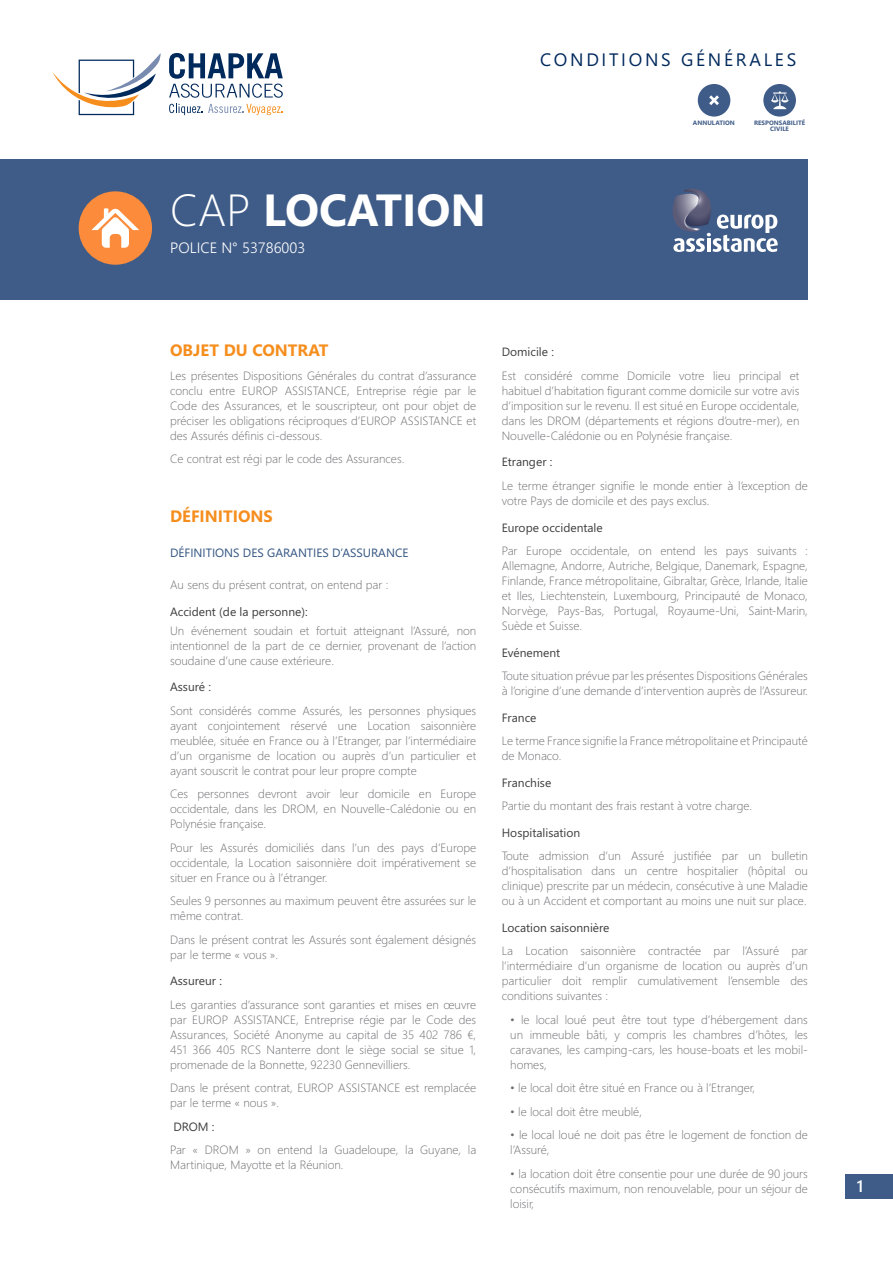
<style>
.page{position:relative;width:893px;height:1263px;background:#fff}
.page>*{position:absolute;margin:0;border:0;box-sizing:border-box;transform-origin:0 0}
.t1{font:700 45px "Segoe WP";color:#fff}
.t2{font:18px "Segoe WP";letter-spacing:.15em;color:#00295c}
.TITRE_RUBRIQUE{font:700 16.5px "Segoe WP";color:#f68e1e}
.Titre_Paragraphe{font:600 16.5px "Segoe WP";color:#fff}
.t3{font:300 15px "Segoe WP";color:#fff}
.Liste_Standard{font:300 12px/15px "Segoe WP";color:#6c6d70;text-align:justify}
.Titre_Paragraphe-2{font:12px "Segoe WP";color:#3e3e3f}
.TITRE_RUBRIQUE-2{font:300 12px "Segoe WP";color:#6c6d70}
.TITRE_RUBRIQUE-3{font:12px "Segoe WP";color:#325481}
.Titre_Paragraphe-3{font:700 6.3px/6.9px "Segoe WP";color:#3f5c88;text-align:center}
.s1{font-weight:300}
</style>
<div class="page">
<div style="left:0;top:160px;width:808px;height:140px;background:#3f5c88"></div>
<svg style="left:52px;top:53px;width:109px;height:63px"></svg>
<svg style="left:169px;top:104px;width:114px;height:11px"></svg>
<svg style="left:169px;top:53px;width:114px;height:45px"></svg>
<div style="left:845px;top:1174px;width:48px;height:25px;background:#3f5c88"></div>
<div style="left:763px;top:84px;width:33px;height:33px;background:#3f5c88;border-radius:50%"></div>
<svg style="left:771px;top:91px;width:18px;height:18px"></svg>
<div style="left:698px;top:84px;width:32px;height:33px;background:#3f5c88;border-radius:50%"></div>
<svg style="left:709px;top:95px;width:10px;height:10px"></svg>
<div style="left:79px;top:191px;width:73px;height:74px;background:#fc8c3b;border-radius:50%"></div>
<svg style="left:91px;top:208px;width:48px;height:40px"></svg>
<svg style="left:673px;top:189px;width:105px;height:63px"></svg>
<p class="t1" style="left:170px;top:178px;width:318px"><span class="s1">CAP</span> LOCATION</p>
<p class="t3" style="left:170px;top:237px;width:137px">POLICE N° 53786003</p>
<p class="t2" style="left:540px;top:48px;width:257px">CONDITIONS GÉNÉRALES</p>
<p class="Titre_Paragraphe-3" style="left:693px;top:119px;width:43px">ANNULATION</p>
<p class="Titre_Paragraphe-3" style="left:754px;top:119px;width:53px">RESPONSABILITÉ<br>CIVILE</p>
<p class="TITRE_RUBRIQUE" style="left:170px;top:339px;width:160px">OBJET DU CONTRAT</p>
<p class="Liste_Standard" style="left:170px;top:368px;width:308px">Les présentes Dispositions Générales du contrat d’assurance conclu entre EUROP ASSISTANCE, Entreprise régie par le Code des Assurances, et le souscripteur, ont pour objet de préciser les obligations réciproques d’EUROP ASSISTANCE et des Assurés définis ci-dessous.</p>
<p class="Liste_Standard" style="left:170px;top:451px;width:236px">Ce contrat est régi par le code des Assurances.</p>
<p class="TITRE_RUBRIQUE" style="left:170px;top:504px;width:104px">DÉFINITIONS</p>
<p class="TITRE_RUBRIQUE-3" style="left:170px;top:544px;width:240px">DÉFINITIONS DES GARANTIES D’ASSURANCE</p>
<p class="TITRE_RUBRIQUE-2" style="left:170px;top:576px;width:220px">Au sens du présent contrat, on entend par :</p>
<p class="Titre_Paragraphe-2" style="left:170px;top:603px;width:139px">Accident (de la personne):</p>
<p class="Liste_Standard" style="left:170px;top:622px;width:308px">Un événement soudain et fortuit atteignant l’Assuré, non intentionnel de la part de ce dernier, provenant de l’action soudaine d’une cause extérieure.</p>
<p class="Titre_Paragraphe-2" style="left:170px;top:679px;width:42px">Assuré :</p>
<p class="Liste_Standard" style="left:170px;top:702px;width:308px">Sont considérés comme Assurés, les personnes physiques ayant conjointement réservé une Location saisonnière meublée, située en France ou à l’Etranger, par l’intermédiaire d’un organisme de location ou auprès d’un particulier et ayant souscrit le contrat pour leur propre compte</p>
<p class="Liste_Standard" style="left:170px;top:786px;width:308px">Ces personnes devront avoir leur domicile en Europe occidentale, dans les DROM, en Nouvelle-Calédonie ou en Polynésie française.</p>
<p class="Liste_Standard" style="left:170px;top:839px;width:308px">Pour les Assurés domiciliés dans l’un des pays d’Europe occidentale, la Location saisonnière doit impérativement se situer en France ou à l’étranger.</p>
<p class="Liste_Standard" style="left:170px;top:893px;width:308px">Seules 9 personnes au maximum peuvent être assurées sur le même contrat.</p>
<p class="Liste_Standard" style="left:170px;top:931px;width:308px">Dans le présent contrat les Assurés sont également désignés par le terme « vous ».</p>
<p class="Titre_Paragraphe-2" style="left:170px;top:973px;width:53px">Assureur :</p>
<p class="Liste_Standard" style="left:170px;top:996px;width:308px">Les garanties d’assurance sont garanties et mises en œuvre par EUROP ASSISTANCE, Entreprise régie par le Code des Assurances, Société Anonyme au capital de 35 402 786 €, 451 366 405 RCS Nanterre dont le siège social se situe 1, promenade de la Bonnette, 92230 Gennevilliers.</p>
<p class="Liste_Standard" style="left:170px;top:1080px;width:308px">Dans le présent contrat, EUROP ASSISTANCE est remplacée par le terme « nous ».</p>
<p class="Titre_Paragraphe-2" style="left:173px;top:1118px;width:43px">DROM :</p>
<p class="Liste_Standard" style="left:170px;top:1142px;width:308px">Par « DROM » on entend la Guadeloupe, la Guyane, la<br>Martinique, Mayotte et la Réunion.</p>
<p class="Titre_Paragraphe-2" style="left:502px;top:344px;width:54px">Domicile :</p>
<p class="Liste_Standard" style="left:502px;top:368px;width:299px">Est considéré comme Domicile votre lieu principal et habituel d’habitation figurant comme domicile sur votre avis d’imposition sur le revenu. Il est situé en Europe occidentale, dans les DROM (départements et régions d’outre-mer), en Nouvelle-Calédonie ou en Polynésie française.</p>
<p class="Titre_Paragraphe-2" style="left:502px;top:454px;width:52px">Etranger :</p>
<p class="Liste_Standard" style="left:502px;top:478px;width:308px">Le terme étranger signifie le monde entier à l’exception de votre Pays de domicile et des pays exclus.</p>
<p class="Titre_Paragraphe-2" style="left:502px;top:519px;width:103px">Europe occidentale</p>
<p class="Liste_Standard" style="left:502px;top:543px;width:308px">Par Europe occidentale, on entend les pays suivants :<br>Allemagne, Andorre, Autriche, Belgique, Danemark, Espagne, Finlande, France métropolitaine, Gibraltar, Grèce, Irlande, Italie et Iles, Liechtenstein, Luxembourg, Principauté de Monaco, Norvège, Pays-Bas, Portugal, Royaume-Uni, Saint-Marin, Suède et Suisse.</p>
<p class="Titre_Paragraphe-2" style="left:502px;top:644px;width:60px">Evénement</p>
<p class="Liste_Standard" style="left:502px;top:668px;width:308px">Toute situation prévue par les présentes Dispositions Générales à l’origine d’une demande d’intervention auprès de l’Assureur.</p>
<p class="Titre_Paragraphe-2" style="left:502px;top:709px;width:36px">France</p>
<p class="Liste_Standard" style="left:502px;top:733px;width:308px">Le terme France signifie la France métropolitaine et Principauté de Monaco.</p>
<p class="Titre_Paragraphe-2" style="left:502px;top:774px;width:51px">Franchise</p>
<p class="Liste_Standard" style="left:502px;top:798px;width:252px">Partie du montant des frais restant à votre charge.</p>
<p class="Titre_Paragraphe-2" style="left:502px;top:824px;width:80px">Hospitalisation</p>
<p class="Liste_Standard" style="left:502px;top:848px;width:308px">Toute admission d’un Assuré justifiée par un bulletin d’hospitalisation dans un centre hospitalier (hôpital ou clinique) prescrite par un médecin, consécutive à une Maladie ou à un Accident et comportant au moins une nuit sur place.</p>
<p class="Titre_Paragraphe-2" style="left:502px;top:919px;width:109px">Location saisonnière</p>
<p class="Liste_Standard" style="left:502px;top:943px;width:308px">La Location saisonnière contractée par l’Assuré par l’intermédiaire d’un organisme de location ou auprès d’un particulier doit remplir cumulativement l’ensemble des conditions suivantes :</p>
<p class="Liste_Standard" style="left:510px;top:1011px;width:299px">• le local loué peut être tout type d’hébergement dans un immeuble bâti, y compris les chambres d’hôtes, les caravanes, les camping-cars, les house-boats et les mobil&shy;homes,</p>
<p class="Liste_Standard" style="left:510px;top:1080px;width:246px">• le local doit être situé en France ou à l’Etranger,</p>
<p class="Liste_Standard" style="left:510px;top:1103px;width:133px">• le local doit être meublé,</p>
<p class="Liste_Standard" style="left:510px;top:1127px;width:299px">• le local loué ne doit pas être le logement de fonction de l’Assuré,</p>
<p class="Liste_Standard" style="left:510px;top:1165px;width:299px">• la location doit être consentie pour une durée de 90 jours consécutifs maximum, non renouvelable, pour un séjour de loisir,</p>
<p class="Titre_Paragraphe" style="left:857px;top:1175px;width:8px">1</p>
</div>
